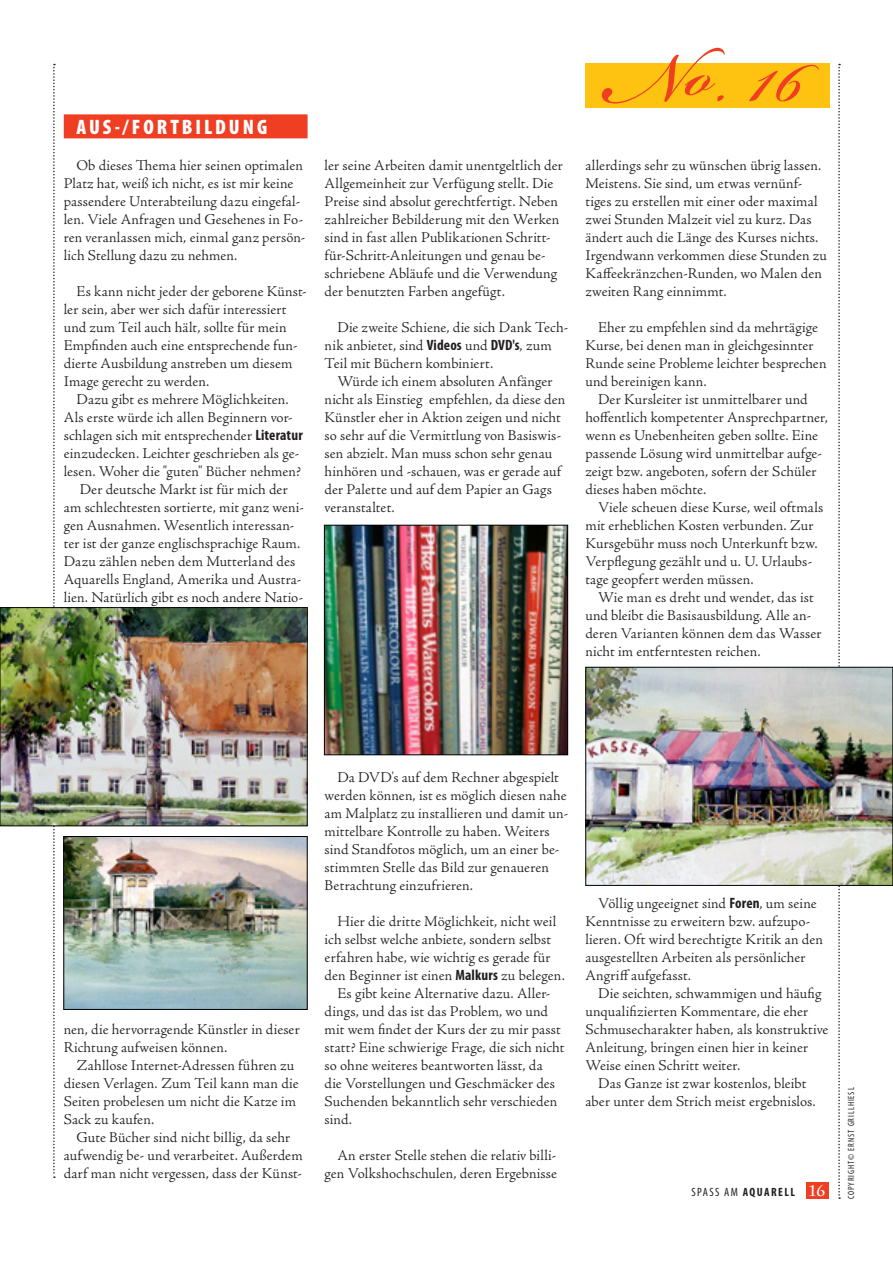
<style>
.page{position:relative;width:893px;height:1263px;background:#fff}
.page>*{position:absolute;margin:0;border:0;box-sizing:border-box;transform-origin:0 0}
.t1{font:111px "Bickham Script Pro";color:#ef3e22}
.t2{font:900 condensed 21px "Myriad Pro";letter-spacing:.14em;color:#fff}
.t3{font:300 15px/18px "Adobe Jenson Pro";letter-spacing:.01em;color:#231f20}
.t4{font:700 condensed 12px "Myriad Pro";letter-spacing:.12em;color:#231f20}
.t5{font:condensed 9px "Myriad Pro";letter-spacing:.1em;color:#231f20}
.s1{font-family:"Myriad Pro";font-weight:700;font-stretch:condensed}
.s2{font-weight:400}
.s3{font-family:"Charlemagne Std";font-stretch:normal;font-size:15px;color:#fff}
</style>
<div class="page">
<svg style="left:53px;top:64px;width:2px;height:1114px"></svg>
<svg style="left:838px;top:64px;width:2px;height:1135px"></svg>
<div style="left:806px;top:1182px;width:23px;height:17px;background:#ef3e22"></div>
<div style="left:585px;top:64px;width:244px;height:44px;background:#fec210"></div>
<div style="left:64px;top:114px;width:244px;height:24px;background:#ef3e22"></div>
<img style="left:326px;top:527px;width:240px;height:226px">
<div style="left:324px;top:525px;width:244px;height:230px;border:1px solid #000"></div>
<img style="left:2px;top:609px;width:303px;height:215px">
<div style="left:0;top:607px;width:307px;height:219px;border:1px solid #000"></div>
<img style="left:66px;top:838px;width:239px;height:169px">
<div style="left:64px;top:836px;width:243px;height:173px;border:1px solid #000"></div>
<img style="left:588px;top:669px;width:303px;height:214px">
<div style="left:586px;top:667px;width:307px;height:218px;border:1px solid #000"></div>
<h2 class="t2" style="left:77px;top:113px;width:192px">AUS-/FORTBILDUNG</h2>
<p class="t3" style="left:64px;top:156px;width:243px;text-indent:13px">Ob dieses Thema hier seinen optimalen Platz hat, weiß ich nicht, es ist mir keine passendere Unterabteilung dazu eingefal&shy;len. Viele Anfragen und Gesehenes in Fo&shy;ren veranlassen mich, einmal ganz persön&shy;lich Stellung dazu zu nehmen.</p>
<p class="t3" style="left:64px;top:282px;width:244px;text-indent:13px">Es kann nicht jeder der geborene Künst&shy;ler sein, aber wer sich dafür interessiert und zum Teil auch hält, sollte für mein Empfinden auch eine entsprechende fun&shy;dierte Ausbildung anstreben um diesem Image gerecht zu werden.</p>
<p class="t3" style="left:77px;top:390px;width:214px">Dazu gibt es mehrere Möglichkeiten.</p>
<p class="t3" style="left:64px;top:408px;width:230px">Als erste würde ich allen Beginnern vor-</p>
<p class="t3" style="left:64px;top:426px;width:240px">schlagen sich mit entsprechender <span class="s1">Literatur</span></p>
<p class="t3" style="left:64px;top:444px;width:237px">einzudecken. Leichter geschrieben als ge-</p>
<p class="t3" style="left:64px;top:462px;width:239px">lesen. Woher die "guten" Bücher nehmen?</p>
<p class="t3" style="left:80px;top:480px;width:210px">Der deutsche Markt ist für mich der</p>
<p class="t3" style="left:64px;top:498px;width:242px">am schlechtesten sortierte, mit ganz weni-</p>
<p class="t3" style="left:64px;top:516px;width:232px">gen Ausnahmen. Wesentlich interessan-</p>
<p class="t3" style="left:64px;top:534px;width:238px">ter ist der ganze englischsprachige Raum.</p>
<p class="t3" style="left:64px;top:552px;width:233px">Dazu zählen neben dem Mutterland des</p>
<p class="t3" style="left:64px;top:570px;width:239px">Aquarells England, Amerika und Austra-</p>
<p class="t3" style="left:64px;top:588px;width:241px">lien. Natürlich gibt es noch andere Natio-</p>
<h1 class="t1" style="left:612px;top:-3px;width:193px">No. 16</h1>
<p class="t3" style="left:325px;top:157px;width:240px">ler seine Arbeiten damit unentgeltlich der Allgemeinheit zur Verfügung stellt. Die Preise sind absolut gerechtfertigt. Neben zahlreicher Bebilderung mit den Werken sind in fast allen Publikationen Schritt&shy;für-Schritt-Anleitungen und genau be&shy;schriebene Abläufe und die Verwendung der benutzten Farben angefügt.</p>
<p class="t3" style="left:325px;top:319px;width:245px;text-indent:13px">Die zweite Schiene, die sich Dank Tech&shy;nik anbietet, sind <span class="s1">Videos</span> und <span class="s1">DVD's</span>, zum<br>Teil mit Büchern kombiniert.</p>
<p class="t3" style="left:325px;top:373px;width:242px;text-indent:13px">Würde ich einem absoluten Anfänger nicht als Einstieg empfehlen, da diese den Künstler eher in Aktion zeigen und nicht so sehr auf die Vermittlung von Basiswis&shy;sen abzielt. Man muss schon sehr genau hinhören und -schauen, was er gerade auf der Palette und auf dem Papier an Gags veranstaltet.</p>
<p class="t3" style="left:585px;top:157px;width:243px">allerdings sehr zu wünschen übrig lassen.<br>Meistens. Sie sind, um etwas vernünf&shy;tiges zu erstellen mit einer oder maximal zwei Stunden Malzeit viel zu kurz. Das ändert auch die Länge des Kurses nichts.<br>Irgendwann verkommen diese Stunden zu Kaffeekränzchen-Runden, wo Malen den zweiten Rang einnimmt.</p>
<p class="t3" style="left:585px;top:319px;width:243px;text-indent:13px">Eher zu empfehlen sind da mehrtägige Kurse, bei denen man in gleichgesinnter Runde seine Probleme leichter besprechen und bereinigen kann.</p>
<p class="t3" style="left:585px;top:391px;width:244px;text-indent:13px">Der Kursleiter ist unmittelbarer und hoffentlich kompetenter Ansprechpartner, wenn es Unebenheiten geben sollte. Eine passende Lösung wird unmittelbar aufge&shy;zeigt bzw. angeboten, sofern der Schüler dieses haben möchte.</p>
<p class="t3" style="left:585px;top:499px;width:239px;text-indent:13px">Viele scheuen diese Kurse, weil oftmals mit erheblichen Kosten verbunden. Zur Kursgebühr muss noch Unterkunft bzw.<br>Verpflegung gezählt und u. U. Urlaubs&shy;tage geopfert werden müssen.</p>
<p class="t3" style="left:585px;top:589px;width:238px;text-indent:13px">Wie man es dreht und wendet, das ist und bleibt die Basisausbildung. Alle an&shy;deren Varianten können dem das Wasser nicht im entferntesten reichen.</p>
<p class="t3" style="left:64px;top:1020px;width:238px">nen, die hervorragende Künstler in dieser<br>Richtung aufweisen können.</p>
<p class="t3" style="left:64px;top:1056px;width:236px;text-indent:13px">Zahllose Internet-Adressen führen zu diesen Verlagen. Zum Teil kann man die<br>Seiten probelesen um nicht die Katze im<br>Sack zu kaufen.</p>
<p class="t3" style="left:64px;top:1128px;width:240px;text-align:center">Gute Bücher sind nicht billig, da sehr aufwendig be- und verarbeitet. Außerdem darf man nicht vergessen, dass der Künst-</p>
<p class="t3" style="left:325px;top:769px;width:245px;text-indent:13px">Da DVD's auf dem Rechner abgespielt werden können, ist es möglich diesen nahe am Malplatz zu installieren und damit un&shy;mittelbare Kontrolle zu haben. Weiters sind Standfotos möglich, um an einer be&shy;stimmten Stelle das Bild zur genaueren Betrachtung einzufrieren.</p>
<p class="t3" style="left:337px;top:913px;width:220px">Hier die dritte Möglichkeit, nicht weil</p>
<p class="t3" style="left:325px;top:931px;width:228px">ich selbst welche anbiete, sondern selbst</p>
<p class="t3" style="left:325px;top:949px;width:227px">erfahren habe, wie wichtig es gerade für</p>
<p class="t3" style="left:325px;top:967px;width:242px">den Beginner ist einen <span class="s1">Malkurs</span> zu belegen.</p>
<p class="t3" style="left:337px;top:985px;width:215px">Es gibt keine Alternative dazu. Aller-</p>
<p class="t3" style="left:325px;top:1003px;width:225px">dings, und das ist das Problem, wo und</p>
<p class="t3" style="left:325px;top:1021px;width:238px">mit wem findet der Kurs der zu mir passt</p>
<p class="t3" style="left:325px;top:1039px;width:241px">statt? Eine schwierige Frage, die sich nicht</p>
<p class="t3" style="left:325px;top:1057px;width:220px">so ohne weiteres beantworten lässt, da</p>
<p class="t3" style="left:325px;top:1075px;width:232px">die Vorstellungen und Geschmäcker des</p>
<p class="t3" style="left:325px;top:1093px;width:234px">Suchenden bekanntlich sehr verschieden</p>
<p class="t3" style="left:325px;top:1111px;width:29px">sind.</p>
<p class="t3" style="left:325px;top:1147px;width:234px;text-align:right">An erster Stelle stehen die relativ billi&shy;gen Volkshochschulen, deren Ergebnisse</p>
<p class="t3" style="left:585px;top:895px;width:239px;text-indent:13px">Völlig ungeeignet sind <span class="s1">Foren</span>, um seine Kenntnisse zu erweitern bzw. aufzupo&shy;lieren. Oft wird berechtigte Kritik an den ausgestellten Arbeiten als persönlicher Angriff aufgefasst.</p>
<p class="t3" style="left:585px;top:985px;width:244px;text-indent:13px">Die seichten, schwammigen und häufig unqualifizierten Kommentare, die eher Schmusecharakter haben, als konstruktive Anleitung, bringen einen hier in keiner Weise einen Schritt weiter.</p>
<p class="t3" style="left:585px;top:1075px;width:232px;text-align:center">Das Ganze ist zwar kostenlos, bleibt aber unter dem Strich meist ergebnislos.</p>
<p class="t4" style="left:691px;top:1184px;width:136px"><span class="s2">SPASS AM</span> AQUARELL <span class="s3">16</span></p>
<p class="t5" style="left:846px;top:1199px;width:113px;rotate:-90deg">COPYRIGHT© ERNST GRILLHIESL</p>
</div>
